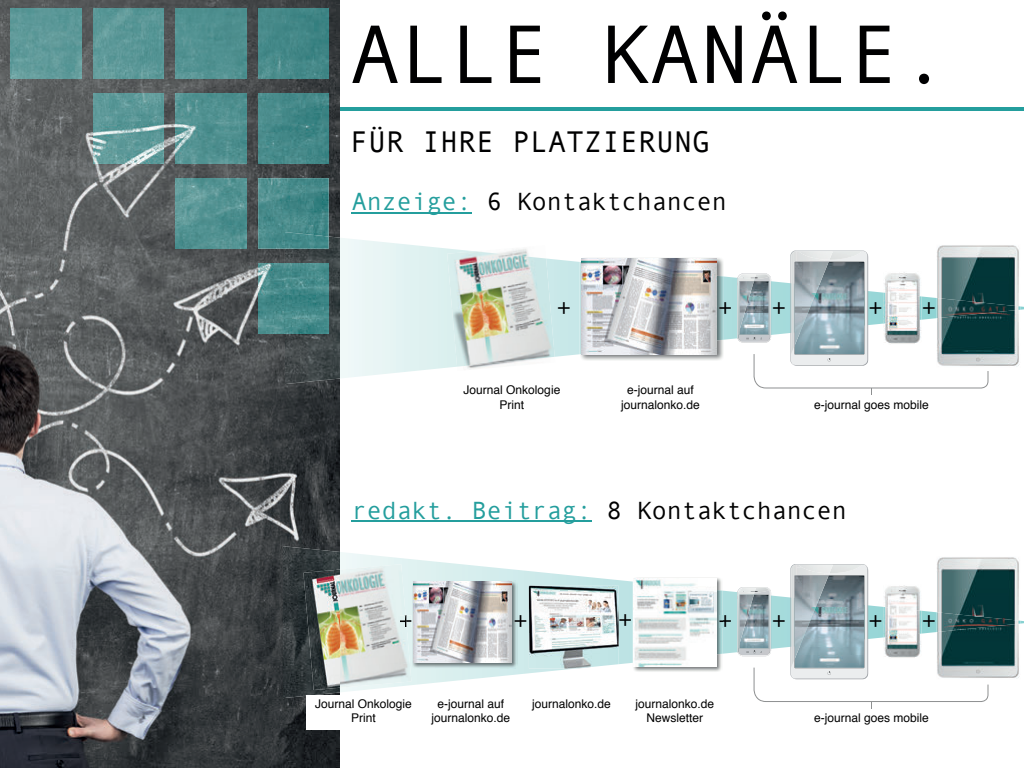
<style>
.page{position:relative;width:1024px;height:768px;background:#fff}
.page>*{position:absolute;margin:0;border:0;box-sizing:border-box;transform-origin:0 0}
.t1{font:83.2px "Andale Mono";color:#000001}
.t2{font:30px "Andale Mono";color:#000001}
.t3{font:25px "Andale Mono";color:#000001}
.t4{font:25px "Andale Mono";color:#249e9d}
.t5{font:12px/14.4px "Helvetica";color:#000001;text-align:center}
.s1{color:#249e9d}
.s2{color:#000001}
</style>
<div class="page">
<img style="left:0;top:0;width:340px;height:768px">
<svg style="left:340px;top:552px;width:684px;height:140px"></svg>
<img style="left:283px;top:546px;width:57px;height:152px">
<img style="left:11px;top:8px;width:70px;height:71px">
<img style="left:93px;top:8px;width:71px;height:71px">
<img style="left:93px;top:93px;width:71px;height:71px">
<img style="left:176px;top:8px;width:70px;height:71px">
<img style="left:176px;top:93px;width:70px;height:71px">
<img style="left:176px;top:178px;width:70px;height:71px">
<img style="left:258px;top:8px;width:71px;height:71px">
<img style="left:258px;top:93px;width:71px;height:71px">
<img style="left:258px;top:178px;width:71px;height:71px">
<img style="left:258px;top:263px;width:27px;height:71px">
<hr style="left:340px;top:108px;width:684px;height:3px;background:#249e9d">
<svg style="left:340px;top:238px;width:240px;height:140px"></svg>
<img style="left:285px;top:237px;width:55px;height:147px">
<img style="left:285px;top:232px;width:44px;height:17px">
<img style="left:580px;top:258px;width:143px;height:102px">
<img style="left:580px;top:262px;width:144px;height:92px">
<img style="left:581px;top:258px;width:135px;height:96px">
<img style="left:412px;top:581px;width:105px;height:87px">
<img style="left:413px;top:582px;width:98px;height:80px">
<img style="left:937px;top:245px;width:82px;height:6px">
<img style="left:936px;top:557px;width:84px;height:122px">
<img style="left:989px;top:612px;width:31px;height:20px">
<hr style="left:352px;top:212px;width:120px;height:1px;background:#249e9d">
<hr style="left:352px;top:521px;width:240px;height:1px;background:#249e9d">
<img style="left:457px;top:245px;width:98px;height:126px">
<img style="left:447px;top:251px;width:108px;height:116px">
<img style="left:340px;top:564px;width:71px;height:124px">
<img style="left:303px;top:570px;width:37px;height:120px">
<svg style="left:400px;top:615px;width:12px;height:12px"></svg>
<img style="left:632px;top:577px;width:90px;height:95px">
<img style="left:632px;top:582px;width:90px;height:81px">
<svg style="left:720px;top:615px;width:11px;height:12px"></svg>
<img style="left:634px;top:578px;width:82px;height:88px">
<img style="left:529px;top:586px;width:90px;height:83px">
<img style="left:541px;top:595px;width:67px;height:39px">
<svg style="left:724px;top:251px;width:300px;height:144px"></svg>
<svg style="left:737px;top:564px;width:252px;height:145px"></svg>
<div style="left:306px;top:695px;width:115px;height:34px;background:#fff"></div>
<h1 class="t1" style="left:350px;top:8px;width:601px">ALLE KANÄLE.</h1>
<h2 class="t2" style="left:350px;top:124px;width:362px">FÜR IHRE PLATZIERUNG</h2>
<h3 class="t3" style="left:352px;top:188px;width:377px"><span class="s1">Anzeige:</span> 6 Kontaktchancen</h3>
<h3 class="t3" style="left:557px;top:294px;width:16px">+</h3>
<h3 class="t3" style="left:718px;top:294px;width:16px">+</h3>
<p class="t5" style="left:464px;top:383px;width:98px">Journal Onkologie<br>Print</p>
<p class="t5" style="left:621px;top:383px;width:80px">e-journal auf journalonko.de</p>
<h3 class="t3" style="left:771px;top:294px;width:16px">+</h3>
<h3 class="t3" style="left:868px;top:294px;width:16px">+</h3>
<h3 class="t3" style="left:921px;top:294px;width:16px">+</h3>
<p class="t5" style="left:814px;top:398px;width:116px">e-journal goes mobile</p>
<h3 class="t4" style="left:352px;top:496px;width:497px">redakt. Beitrag: <span class="s2">8 Kontaktchancen</span></h3>
<h3 class="t3" style="left:398px;top:607px;width:16px">+</h3>
<h3 class="t3" style="left:513px;top:607px;width:16px">+</h3>
<h3 class="t3" style="left:618px;top:607px;width:16px">+</h3>
<h3 class="t3" style="left:771px;top:608px;width:16px">+</h3>
<h3 class="t3" style="left:718px;top:607px;width:16px">+</h3>
<h3 class="t3" style="left:868px;top:608px;width:16px">+</h3>
<h3 class="t3" style="left:921px;top:608px;width:16px">+</h3>
<p class="t5" style="left:315px;top:697px;width:98px">Journal Onkologie<br>Print</p>
<p class="t5" style="left:431px;top:697px;width:80px">e-journal auf journalonko.de</p>
<p class="t5" style="left:532px;top:697px;width:80px">journalonko.de</p>
<p class="t5" style="left:636px;top:697px;width:80px">journalonko.de<br>Newsletter</p>
<p class="t5" style="left:814px;top:711px;width:116px">e-journal goes mobile</p>
</div>
